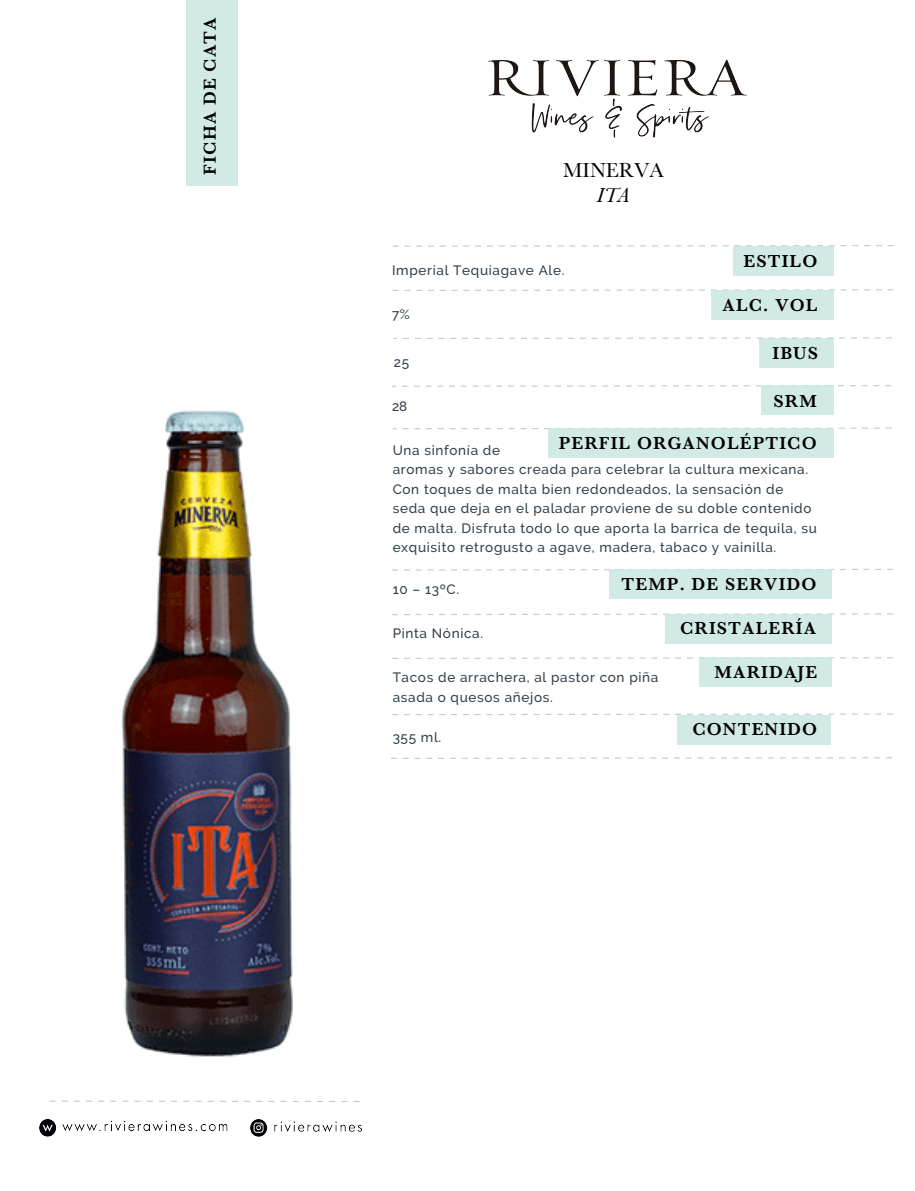
<style>
.page{position:relative;width:915px;height:1191px;background:#fff}
.page>*{position:absolute;margin:0;border:0;box-sizing:border-box;transform-origin:0 0}
.t1{font:21px "Baskerville";color:#000}
.t2{font:italic 21px "Baskerville";color:#000}
.t3{font:600 18px "Baskerville";letter-spacing:.06em;color:#000}
.t4{font:500 13.5px/19.5px "Raleway";letter-spacing:.05em;color:#313e48}
</style>
<div class="page">
<img style="left:121px;top:410px;width:239px;height:692px">
<div style="left:186px;top:0;width:51px;height:185px;background:#d2eae6"></div>
<svg style="left:392px;top:245px;width:502px;height:2px"></svg>
<div style="left:733px;top:245px;width:100px;height:30px;background:#d2eae6"></div>
<svg style="left:392px;top:289px;width:502px;height:2px"></svg>
<div style="left:711px;top:290px;width:122px;height:30px;background:#d2eae6"></div>
<svg style="left:392px;top:427px;width:500px;height:3px"></svg>
<div style="left:759px;top:338px;width:74px;height:30px;background:#d2eae6"></div>
<svg style="left:392px;top:385px;width:499px;height:2px"></svg>
<div style="left:548px;top:428px;width:284px;height:30px;background:#d2eae6"></div>
<svg style="left:392px;top:569px;width:501px;height:2px"></svg>
<div style="left:609px;top:569px;width:222px;height:30px;background:#d2eae6"></div>
<svg style="left:392px;top:713px;width:501px;height:3px"></svg>
<svg style="left:49px;top:1100px;width:310px;height:2px"></svg>
<img style="left:39px;top:1119px;width:323px;height:18px">
<img style="left:488px;top:59px;width:259px;height:79px">
<div style="left:760px;top:385px;width:73px;height:30px;background:#d2eae6"></div>
<svg style="left:393px;top:337px;width:499px;height:2px"></svg>
<svg style="left:392px;top:657px;width:501px;height:2px"></svg>
<div style="left:699px;top:657px;width:132px;height:30px;background:#d2eae6"></div>
<svg style="left:391px;top:757px;width:501px;height:2px"></svg>
<div style="left:676px;top:714px;width:154px;height:30px;background:#d2eae6"></div>
<svg style="left:392px;top:613px;width:501px;height:2px"></svg>
<div style="left:665px;top:613px;width:166px;height:30px;background:#d2eae6"></div>
<h2 class="t3" style="left:197px;top:174px;width:158px;rotate:-90deg">FICHA DE CATA</h2>
<h1 class="t1" style="left:563px;top:156px;width:102px">MINERVA</h1>
<h1 class="t2" style="left:596px;top:181px;width:35px">ITA</h1>
<p class="t4" style="left:392px;top:261px;width:174px">Imperial Tequiagave Ale.</p>
<p class="t4" style="left:392px;top:305px;width:19px">7%</p>
<p class="t4" style="left:393px;top:352px;width:17px">25</p>
<h2 class="t3" style="left:743px;top:248px;width:75px">ESTILO</h2>
<h2 class="t3" style="left:722px;top:293px;width:97px">ALC. VOL</h2>
<h2 class="t3" style="left:772px;top:341px;width:47px">IBUS</h2>
<p class="t4" style="left:392px;top:396px;width:17px">28</p>
<h2 class="t3" style="left:773px;top:388px;width:45px">SRM</h2>
<p class="t4" style="left:392px;top:440px;width:425px">Una sinfonía de<br>aromas y sabores creada para celebrar la cultura mexicana.<br>Con toques de malta bien redondeados, la sensación de seda que deja en el paladar proviene de su doble contenido de malta. Disfruta todo lo que aporta la barrica de tequila, su exquisito retrogusto a agave, madera, tabaco y vainilla.</p>
<p class="t4" style="left:392px;top:579px;width:68px">10 – 13ºC.</p>
<h2 class="t3" style="left:558px;top:430px;width:259px">PERFIL ORGANOLÉPTICO</h2>
<h2 class="t3" style="left:621px;top:571px;width:196px">TEMP. DE SERVIDO</h2>
<p class="t4" style="left:392px;top:624px;width:92px">Pinta Nónica.</p>
<h2 class="t3" style="left:680px;top:616px;width:137px">CRISTALERÍA</h2>
<p class="t4" style="left:392px;top:668px;width:267px">Tacos de arrachera, al pastor con piña asada o quesos añejos.</p>
<p class="t4" style="left:392px;top:727px;width:50px">355 ml.</p>
<h2 class="t3" style="left:714px;top:659px;width:104px">MARIDAJE</h2>
<h2 class="t3" style="left:692px;top:717px;width:126px">CONTENIDO</h2>
</div>
